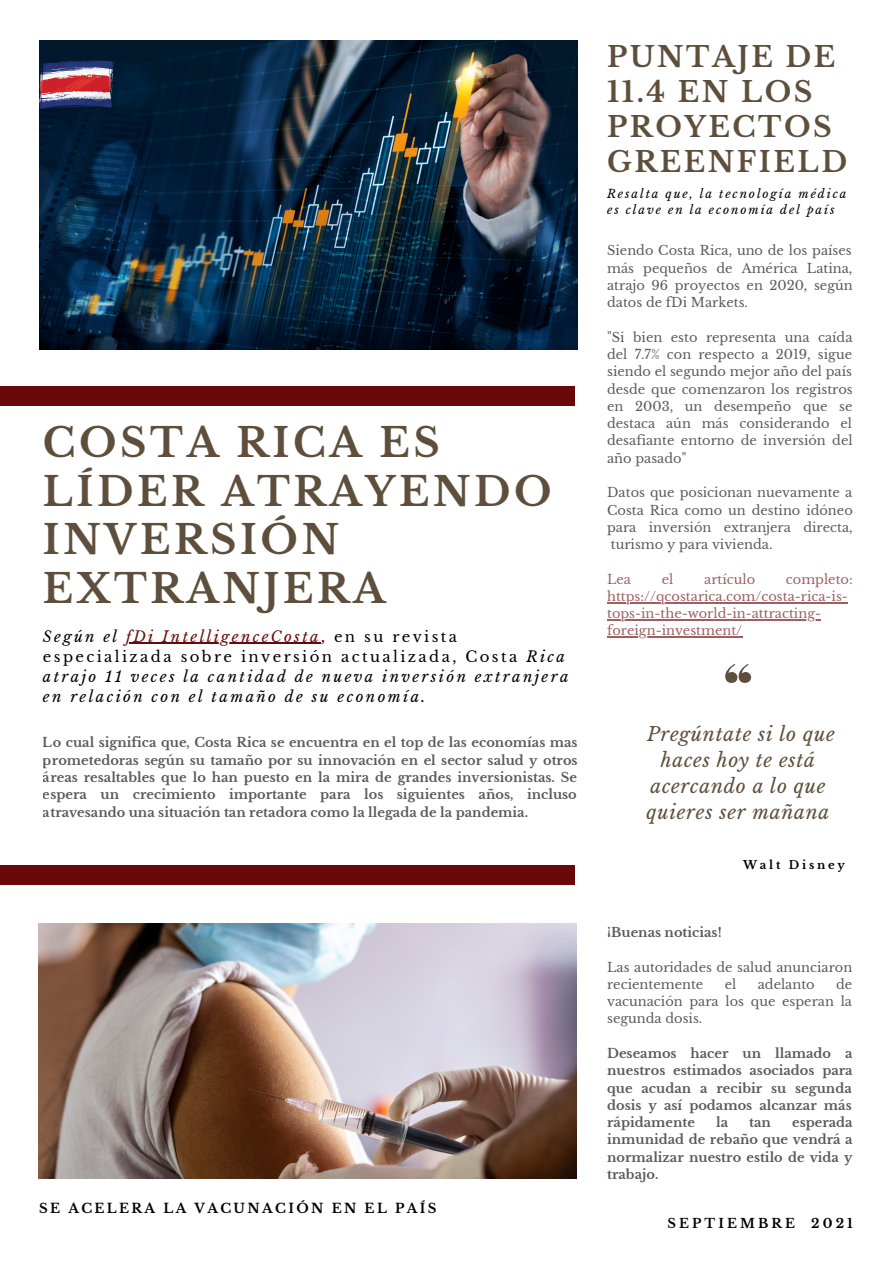
<style>
.page{position:relative;width:894px;height:1264px;background:#fff}
.page>*{position:absolute;margin:0;border:0;box-sizing:border-box;transform-origin:0 0}
.t1{font:700 39.75px/48.4px "Libre Baskerville";letter-spacing:.09em;color:#5e4f3c}
.t2{font:700 28.2px/35px "Libre Baskerville";letter-spacing:.09em;color:#5e4f3c}
.t3{font:italic 19.05px/26px "Libre Baskerville";letter-spacing:.04em;color:#5e4f3c;text-align:center}
.t4{font:italic 14.85px/20.2px "Libre Baskerville";letter-spacing:.16em;color:#000}
.t5{font:700 13.05px "Libre Baskerville";letter-spacing:.18em;color:#000}
.t6{font:700 12.9px/17.2px "Libre Baskerville";color:#000;text-align:justify}
.t7{font:12.9px/17.2px "Libre Baskerville";color:#000;text-align:justify}
.t8{font:12.9px/17.2px "Libre Baskerville";color:#690808}
.t9{font:700 12.9px "Libre Baskerville";letter-spacing:.24em;color:#000}
.t10{font:italic 11.7px/15.6px "Libre Baskerville";letter-spacing:.16em;color:#000}
.t11{font:700 11.4px "Libre Baskerville";letter-spacing:.24em;color:#000}
.s1{color:#690808}
.s2{font-weight:700;font-style:normal;color:#690808}
.s3{font-style:normal}
</style>
<div class="page">
<hr style="left:126px;top:642px;width:145px;height:1px;background:#690808">
<hr style="left:271px;top:642px;width:50px;height:1px;background:#690808">
<svg style="left:725px;top:664px;width:26px;height:19px"></svg>
<img style="left:39px;top:41px;width:538px;height:308px">
<img style="left:38px;top:923px;width:538px;height:255px">
<div style="left:0;top:865px;width:574px;height:19px;background:#690808"></div>
<div style="left:0;top:387px;width:575px;height:19px;background:#690808"></div>
<svg style="left:39px;top:59px;width:74px;height:50px;background:#855c75"></svg>
<hr style="left:607px;top:602px;width:240px;height:1px;background:#690808">
<hr style="left:607px;top:619px;width:213px;height:1px;background:#690808">
<hr style="left:607px;top:636px;width:135px;height:1px;background:#690808">
<p class="t1" style="left:43px;top:419px;width:510px">COSTA RICA ES<br>LÍDER ATRAYENDO<br>INVERSIÓN<br>EXTRANJERA</p>
<p class="t4" style="left:43px;top:626px;width:527px">Según el <span class="s1">fDi IntelligenceCosta</span><span class="s2">,</span> <span class="s3">en su revista especializada sobre inversión actualizada, Costa</span> Rica atrajo 11 veces la cantidad de nueva inversión extranjera en relación con el tamaño de su economía.</p>
<p class="t6" style="left:43px;top:734px;width:536px">Lo cual significa que, Costa Rica se encuentra en el top de las economías mas prometedoras según su tamaño por su innovación en el sector salud y otros áreas resaltables que lo han puesto en la mira de grandes inversionistas. Se espera un crecimiento importante para los siguientes años, incluso atravesando una situación tan retadora como la llegada de la pandemia.</p>
<p class="t5" style="left:39px;top:1200px;width:399px">SE ACELERA LA VACUNACIÓN EN EL PAÍS</p>
<p class="t2" style="left:607px;top:40px;width:241px">PUNTAJE DE<br>11.4 EN LOS<br>PROYECTOS<br>GREENFIELD</p>
<p class="t10" style="left:607px;top:186px;width:241px">Resalta que, la tecnología médica es clave en la economía del país</p>
<p class="t7" style="left:607px;top:242px;width:247px">Siendo Costa Rica, uno de los países más pequeños de América Latina, atrajo 96 proyectos en 2020, según datos de fDi Markets.</p>
<p class="t7" style="left:607px;top:328px;width:247px">"Si bien esto representa una caída del 7.7% con respecto a 2019, sigue siendo el segundo mejor año del país desde que comenzaron los registros en 2003, un desempeño que se destaca aún más considerando el desafiante entorno de inversión del año pasado"</p>
<p class="t7" style="left:607px;top:484px;width:247px">Datos que posicionan nuevamente a Costa Rica como un destino idóneo para inversión extranjera directa, turismo y para vivienda.</p>
<p class="t8" style="left:607px;top:570px;width:26px">Lea</p>
<p class="t8" style="left:661px;top:570px;width:13px">el</p>
<p class="t8" style="left:704px;top:570px;width:52px">artículo</p>
<p class="t8" style="left:607px;top:570px;width:247px;text-indent:179px">completo: https://qcostarica.com/costa-rica-is&shy;tops-in-the-world-in-attracting&shy;foreign-investment/</p>
<p class="t3" style="left:646px;top:721px;width:190px">Pregúntate si lo que haces hoy te está acercando a lo que quieres ser mañana</p>
<p class="t11" style="left:742px;top:857px;width:103px">Walt Disney</p>
<p class="t6" style="left:607px;top:923px;width:116px">¡Buenas noticias!</p>
<p class="t7" style="left:607px;top:958px;width:246px">Las autoridades de salud anunciaron recientemente</p>
<p class="t7" style="left:607px;top:975px;width:246px;text-indent:229px">de vacunación para los que esperan la segunda dosis.</p>
<p class="t6" style="left:607px;top:1044px;width:247px">Deseamos hacer un llamado a nuestros estimados asociados para que acudan a recibir su segunda dosis y así podamos alcanzar más rápidamente</p>
<p class="t7" style="left:724px;top:975px;width:13px">el</p>
<p class="t7" style="left:757px;top:975px;width:59px">adelanto</p>
<p class="t6" style="left:607px;top:1113px;width:247px;text-indent:185px">esperada inmunidad de rebaño que vendrá a normalizar nuestro estilo de vida y trabajo.</p>
<p class="t6" style="left:716px;top:1113px;width:14px">la</p>
<p class="t6" style="left:749px;top:1113px;width:23px">tan</p>
<p class="t9" style="left:667px;top:1215px;width:129px">SEPTIEMBRE</p>
<p class="t6" style="left:811px;top:1215px;width:43px">2021</p>
</div>
